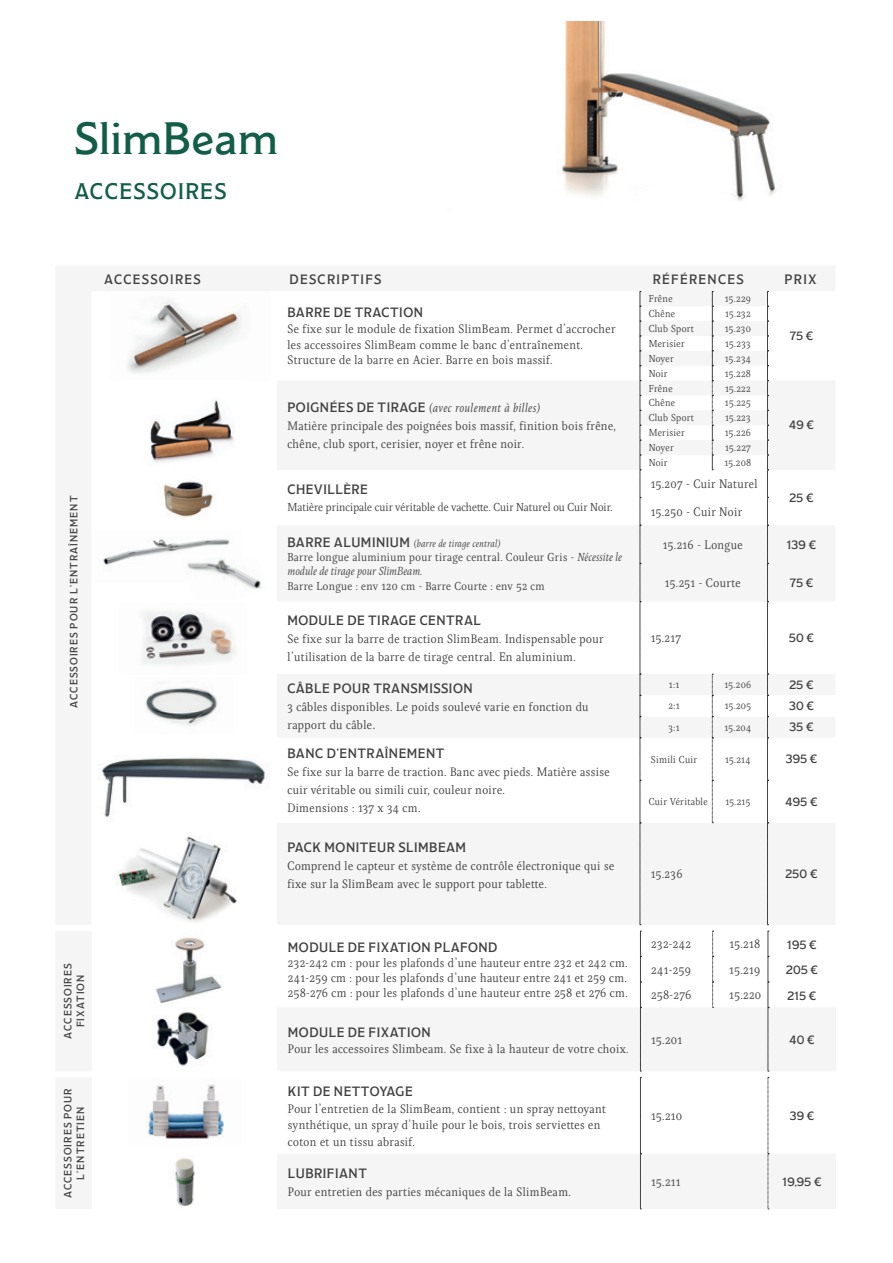
<style>
.page{position:relative;width:893px;height:1263px;background:#fff}
.page>*{position:absolute;margin:0;border:0;box-sizing:border-box;transform-origin:0 0}
.t1{font:300 45px "Modesto Text";letter-spacing:.025em;color:#125d48}
.t2{font:300 22.5px "Modesto Text";letter-spacing:.06em;color:#125d48}
.t3{font:300 13.5px "Modesto Text";letter-spacing:.04em;color:#3e3e3f}
.t4{font:300 13.5px "Modesto Text";letter-spacing:.1em;color:#3e3e3f}
.t5{font:300 13.5px "Modesto Text";letter-spacing:.1em;color:#3e3e3f}
.t6{font:12.75px/18px "Eskapade";letter-spacing:.025em;color:#3e3e3f}
.t7{font:12px/14.4px "Eskapade";letter-spacing:.015em;color:#3e3e3f}
.t8{font:300 12px "Modesto Text";letter-spacing:.025em;color:#3e3e3f}
.t9{font:10.5px "Eskapade";letter-spacing:.025em;color:#3e3e3f}
.t10{font:300 10.5px/12.6px "Modesto Text";letter-spacing:.1em;color:#3e3e3f;text-align:center}
.t11{font:italic 10.5px "Eskapade";letter-spacing:.01em;color:#3e3e3f}
.s1{font-family:"Modesto Text";font-weight:300;font-size:13.5px}
.s2{font-style:italic}
.s3{font-family:"Modesto Text";font-weight:300;font-style:normal;font-size:13.5px}
.s4{font-family:"Helvetica Neue";font-weight:300;font-size:11.25px;color:#231f20}
</style>
<div class="page">
<svg style="left:640px;top:291px;width:129px;height:634px"></svg>
<img style="left:127px;top:298px;width:115px;height:75px">
<img style="left:149px;top:400px;width:85px;height:63px">
<img style="left:164px;top:481px;width:49px;height:36px">
<img style="left:142px;top:611px;width:93px;height:54px">
<img style="left:145px;top:687px;width:73px;height:40px">
<img style="left:99px;top:757px;width:169px;height:60px">
<img style="left:117px;top:835px;width:120px;height:87px">
<svg style="left:712px;top:931px;width:2px;height:77px"></svg>
<img style="left:156px;top:937px;width:66px;height:67px">
<img style="left:157px;top:1012px;width:55px;height:54px">
<svg style="left:640px;top:931px;width:1px;height:278px"></svg>
<svg style="left:768px;top:931px;width:1px;height:278px"></svg>
<img style="left:147px;top:1084px;width:77px;height:55px">
<img style="left:175px;top:1158px;width:20px;height:48px">
<img style="left:103px;top:539px;width:127px;height:32px">
<img style="left:181px;top:557px;width:81px;height:32px">
<img style="left:562px;top:21px;width:214px;height:180px">
<h1 class="t1" style="left:74px;top:115px;width:205px">SlimBeam</h1>
<h2 class="t2" style="left:74px;top:179px;width:153px">ACCESSOIRES</h2>
<p class="t5" style="left:104px;top:272px;width:98px">ACCESSOIRES</p>
<p class="t4" style="left:290px;top:272px;width:93px">DESCRIPTIFS</p>
<p class="t4" style="left:653px;top:272px;width:92px">RÉFÉRENCES</p>
<p class="t3" style="left:784px;top:272px;width:34px">PRIX</p>
<p class="t10" style="left:68px;top:708px;width:213px;rotate:-90deg">ACCESSOIRES POUR L’ENTRAÎNEMENT</p>
<p class="t10" style="left:62px;top:1039px;width:77px;rotate:-90deg">ACCESSOIRES<br>FIXATION</p>
<p class="t3" style="left:287px;top:305px;width:137px">BARRE DE TRACTION</p>
<p class="t6" style="left:287px;top:320px;width:330px;line-height:15.8px">Se fixe sur le module de fixation SlimBeam. Permet d’accrocher les accessoires SlimBeam comme le banc d’entraînement.<br>Structure de la barre en Acier. Barre en bois massif.</p>
<p class="t6" style="left:287px;top:398px;width:330px"><span class="s1">POIGNÉES DE TIRAGE</span> <span class="s2">(avec roulement à billes)<br></span>Matière principale des poignées bois massif, finition bois frêne, chêne, club sport, cerisier, noyer et frêne noir.</p>
<p class="t3" style="left:287px;top:482px;width:82px">CHEVILLÈRE</p>
<p class="t7" style="left:287px;top:499px;width:327px">Matière principale cuir véritable de vachette. Cuir Naturel ou Cuir Noir.</p>
<p class="t11" style="left:287px;top:535px;width:215px"><span class="s3">BARRE ALUMINIUM</span> (barre de tirage central)</p>
<p class="t7" style="left:287px;top:549px;width:336px">Barre longue aluminium pour tirage central. Couleur Gris - <span class="s2">Nécessite le module de tirage pour SlimBeam.</span></p>
<p class="t7" style="left:287px;top:578px;width:259px">Barre Longue : env 120 cm - Barre Courte : env 52 cm</p>
<p class="t9" style="left:649px;top:291px;width:26px">Frêne</p>
<p class="t9" style="left:725px;top:291px;width:28px">15.229</p>
<p class="t9" style="left:649px;top:306px;width:28px">Chêne</p>
<p class="t9" style="left:725px;top:306px;width:27px">15.232</p>
<p class="t9" style="left:649px;top:321px;width:47px">Club Sport</p>
<p class="t9" style="left:725px;top:321px;width:28px">15.230</p>
<p class="t9" style="left:649px;top:336px;width:38px">Merisier</p>
<p class="t9" style="left:725px;top:336px;width:27px">15.233</p>
<p class="t9" style="left:649px;top:351px;width:27px">Noyer</p>
<p class="t9" style="left:725px;top:351px;width:28px">15.234</p>
<p class="t9" style="left:649px;top:366px;width:21px">Noir</p>
<p class="t9" style="left:725px;top:366px;width:28px">15.228</p>
<p class="t9" style="left:649px;top:381px;width:26px">Frêne</p>
<p class="t9" style="left:725px;top:381px;width:27px">15.222</p>
<p class="t9" style="left:649px;top:395px;width:28px">Chêne</p>
<p class="t9" style="left:725px;top:395px;width:27px">15.225</p>
<p class="t9" style="left:649px;top:410px;width:47px">Club Sport</p>
<p class="t9" style="left:725px;top:410px;width:27px">15.223</p>
<p class="t9" style="left:649px;top:425px;width:38px">Merisier</p>
<p class="t9" style="left:725px;top:425px;width:28px">15.226</p>
<p class="t9" style="left:649px;top:440px;width:27px">Noyer</p>
<p class="t9" style="left:725px;top:440px;width:27px">15.227</p>
<p class="t9" style="left:649px;top:455px;width:21px">Noir</p>
<p class="t9" style="left:724px;top:455px;width:28px">15.208</p>
<p class="t6" style="left:651px;top:474px;width:108px">15.207 - Cuir Naturel</p>
<p class="t6" style="left:651px;top:502px;width:93px">15.250 - Cuir Noir</p>
<p class="t8" style="left:790px;top:330px;width:25px">75 €</p>
<p class="t8" style="left:789px;top:419px;width:26px">49 €</p>
<p class="t8" style="left:790px;top:491px;width:25px">25 €</p>
<p class="t6" style="left:663px;top:534px;width:81px">15.216 - Longue</p>
<p class="t8" style="left:787px;top:538px;width:31px">139 €</p>
<p class="t6" style="left:665px;top:573px;width:77px">15.251 - Courte</p>
<p class="t8" style="left:790px;top:576px;width:25px">75 €</p>
<p class="t3" style="left:287px;top:613px;width:195px">MODULE DE TIRAGE CENTRAL</p>
<p class="t6" style="left:287px;top:628px;width:318px">Se fixe sur la barre de traction SlimBeam. Indispensable pour l’utilisation de la barre de tirage central. En aluminium.</p>
<p class="t6" style="left:651px;top:628px;width:32px">15.217</p>
<p class="t8" style="left:789px;top:632px;width:26px">50 €</p>
<p class="t3" style="left:287px;top:681px;width:187px">CÂBLE POUR TRANSMISSION</p>
<p class="t6" style="left:287px;top:697px;width:303px">3 câbles disponibles. Le poids soulevé varie en fonction du rapport du câble<span class="s4">.</span></p>
<p class="t9" style="left:669px;top:677px;width:12px">1:1</p>
<p class="t9" style="left:724px;top:677px;width:28px">15.206</p>
<p class="t8" style="left:790px;top:678px;width:25px">25 €</p>
<p class="t9" style="left:669px;top:698px;width:13px">2:1</p>
<p class="t9" style="left:725px;top:698px;width:28px">15.205</p>
<p class="t8" style="left:789px;top:700px;width:26px">30 €</p>
<p class="t9" style="left:669px;top:720px;width:12px">3:1</p>
<p class="t9" style="left:724px;top:720px;width:28px">15.204</p>
<p class="t8" style="left:790px;top:721px;width:25px">35 €</p>
<p class="t3" style="left:287px;top:746px;width:158px">BANC D’ENTRAÎNEMENT</p>
<p class="t6" style="left:287px;top:762px;width:324px">Se fixe sur la barre de traction. Banc avec pieds. Matière assise cuir véritable ou simili cuir, couleur noire.<br>Dimensions : 137 x 34 cm.</p>
<p class="t9" style="left:651px;top:752px;width:48px">Simili Cuir</p>
<p class="t9" style="left:725px;top:752px;width:27px">15.214</p>
<p class="t8" style="left:786px;top:753px;width:33px">395 €</p>
<p class="t9" style="left:649px;top:794px;width:61px">Cuir Véritable</p>
<p class="t9" style="left:725px;top:794px;width:27px">15.215</p>
<p class="t8" style="left:786px;top:795px;width:33px">495 €</p>
<p class="t3" style="left:287px;top:840px;width:180px">PACK MONITEUR SLIMBEAM</p>
<p class="t6" style="left:287px;top:855px;width:328px">Comprend le capteur et système de contrôle électronique qui se fixe sur la SlimBeam avec le support pour tablette.</p>
<p class="t6" style="left:651px;top:864px;width:33px">15.236</p>
<p class="t8" style="left:786px;top:868px;width:33px">250 €</p>
<p class="t3" style="left:288px;top:940px;width:211px">MODULE DE FIXATION PLAFOND</p>
<p class="t6" style="left:288px;top:955px;width:341px;line-height:15px;text-align:justify">232-242 cm : pour les plafonds d’une hauteur entre 232 et 242 cm.<br>241-259 cm : pour les plafonds d’une hauteur entre 241 et 259 cm.<br>258-276 cm : pour les plafonds d’une hauteur entre 258 et 276 cm.</p>
<p class="t3" style="left:288px;top:1025px;width:144px">MODULE DE FIXATION</p>
<p class="t6" style="left:288px;top:1039px;width:342px">Pour les accessoires Slimbeam. Se fixe à la hauteur de votre choix.</p>
<p class="t6" style="left:651px;top:934px;width:41px">232-242</p>
<p class="t6" style="left:729px;top:934px;width:32px">15.218</p>
<p class="t8" style="left:787px;top:938px;width:31px">195 €</p>
<p class="t6" style="left:651px;top:960px;width:41px">241-259</p>
<p class="t6" style="left:729px;top:960px;width:32px">15.219</p>
<p class="t8" style="left:786px;top:964px;width:33px">205 €</p>
<p class="t6" style="left:651px;top:985px;width:42px">258-276</p>
<p class="t6" style="left:729px;top:985px;width:34px">15.220</p>
<p class="t8" style="left:788px;top:989px;width:30px">215 €</p>
<p class="t6" style="left:651px;top:1030px;width:33px">15.201</p>
<p class="t8" style="left:789px;top:1034px;width:27px">40 €</p>
<p class="t10" style="left:62px;top:1198px;width:111px;rotate:-90deg">ACCESSOIRES POUR<br>L’ENTRETIEN</p>
<p class="t3" style="left:288px;top:1084px;width:126px">KIT DE NETTOYAGE</p>
<p class="t6" style="left:288px;top:1099px;width:320px;line-height:16.5px">Pour l’entretien de la SlimBeam, contient : un spray nettoyant synthétique, un spray d’huile pour le bois, trois serviettes en coton et un tissu abrasif.</p>
<p class="t6" style="left:651px;top:1106px;width:33px">15.210</p>
<p class="t8" style="left:790px;top:1110px;width:26px">39 €</p>
<p class="t3" style="left:288px;top:1166px;width:81px">LUBRIFIANT</p>
<p class="t6" style="left:288px;top:1182px;width:285px">Pour entretien des parties mécaniques de la SlimBeam.</p>
<p class="t6" style="left:651px;top:1172px;width:31px">15.211</p>
<p class="t8" style="left:782px;top:1176px;width:40px">19,95 €</p>
</div>
